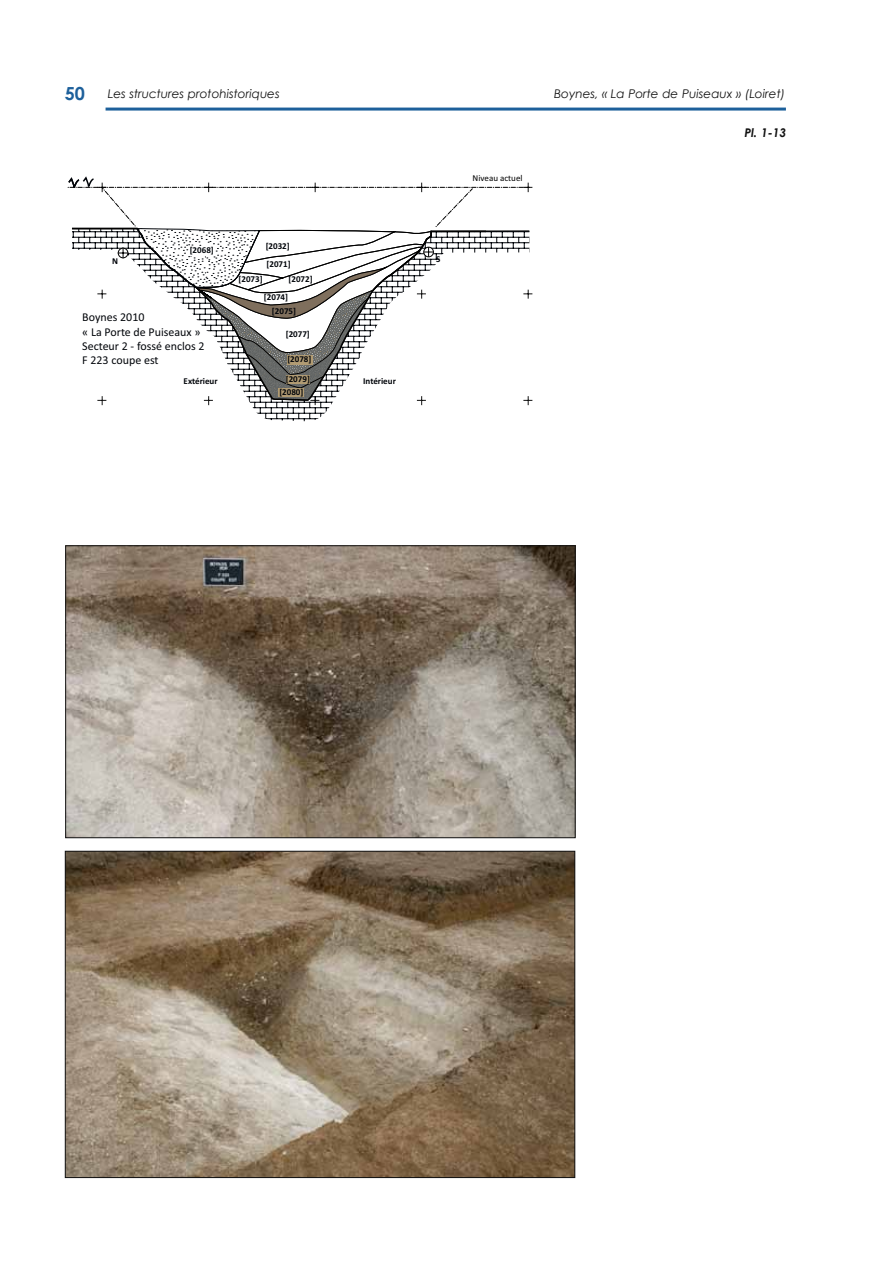
<style>
.page{position:relative;width:893px;height:1263px;background:#fff}
.page>*{position:absolute;margin:0;border:0;box-sizing:border-box;transform-origin:0 0}
.t1{font:700 18px "Century Gothic";color:#1d609b}
.t2{font:italic 12px "Century Gothic";color:#121212}
.t3{font:12px/14.4px "Calibri";color:#010409}
.t4{font:italic 700 12px "Century Gothic";color:#121212}
.t5{font:700 9px/18.1px "Calibri";color:#010409}
.t6{font:9px "Calibri";color:#000}
</style>
<div class="page">
<hr style="left:106px;top:108px;width:680px;height:3px;background:#1d609b">
<img style="left:67px;top:547px;width:507px;height:289px">
<div style="left:65px;top:545px;width:511px;height:293px;border:1px solid #121212"></div>
<img style="left:67px;top:853px;width:506px;height:323px">
<hr style="left:65px;top:506px;width:545px;height:1px;background:#121212">
<hr style="left:65px;top:400px;width:545px;height:1px;background:#121212">
<hr style="left:65px;top:293px;width:545px;height:1px;background:#121212">
<hr style="left:65px;top:187px;width:545px;height:1px;background:#121212">
<div style="left:65px;top:128px;width:32px;height:367px;background:#fff"></div>
<div style="left:532px;top:128px;width:98px;height:367px;background:#fff"></div>
<svg style="left:101px;top:400px;width:428px;height:21px"></svg>
<svg style="left:67px;top:178px;width:462px;height:222px"></svg>
<h1 class="t1" style="left:65px;top:83px;width:22px">50</h1>
<h2 class="t2" style="left:108px;top:87px;width:173px">Les structures protohistoriques</h2>
<h2 class="t2" style="left:554px;top:87px;width:232px">Boynes, « La Porte de Puiseaux » (Loiret)</h2>
<p class="t5" style="left:190px;top:240px;width:26px">[2068]</p>
<p class="t5" style="left:266px;top:236px;width:27px">[2032] [2071]</p>
<p class="t5" style="left:238px;top:270px;width:26px">[2073]</p>
<p class="t5" style="left:289px;top:270px;width:26px">[2072]</p>
<p class="t5" style="left:272px;top:290px;width:26px;line-height:13.5px;text-indent:-8px">[2074] [2075]</p>
<p class="t5" style="left:286px;top:324px;width:26px">[2077]</p>
<p class="t5" style="left:286px;top:349px;width:27px;line-height:19.6px">[2078] [2079]</p>
<p class="t5" style="left:279px;top:383px;width:26px">[2080]</p>
<p class="t5" style="left:112px;top:251px;width:7px">N</p>
<p class="t5" style="left:436px;top:250px;width:6px">S</p>
<h2 class="t3" style="left:82px;top:309px;width:124px">Boynes 2010<br>« La Porte de Puiseaux »<br>Secteur 2 - fossé enclos 2<br>F 223 coupe est</h2>
<p class="t5" style="left:184px;top:372px;width:36px">Extérieur</p>
<p class="t5" style="left:363px;top:372px;width:34px">Intérieur</p>
<p class="t6" style="left:473px;top:173px;width:51px">Niveau actuel</p>
<h2 class="t4" style="left:744px;top:124px;width:43px">Pl. 1-13</h2>
</div>
